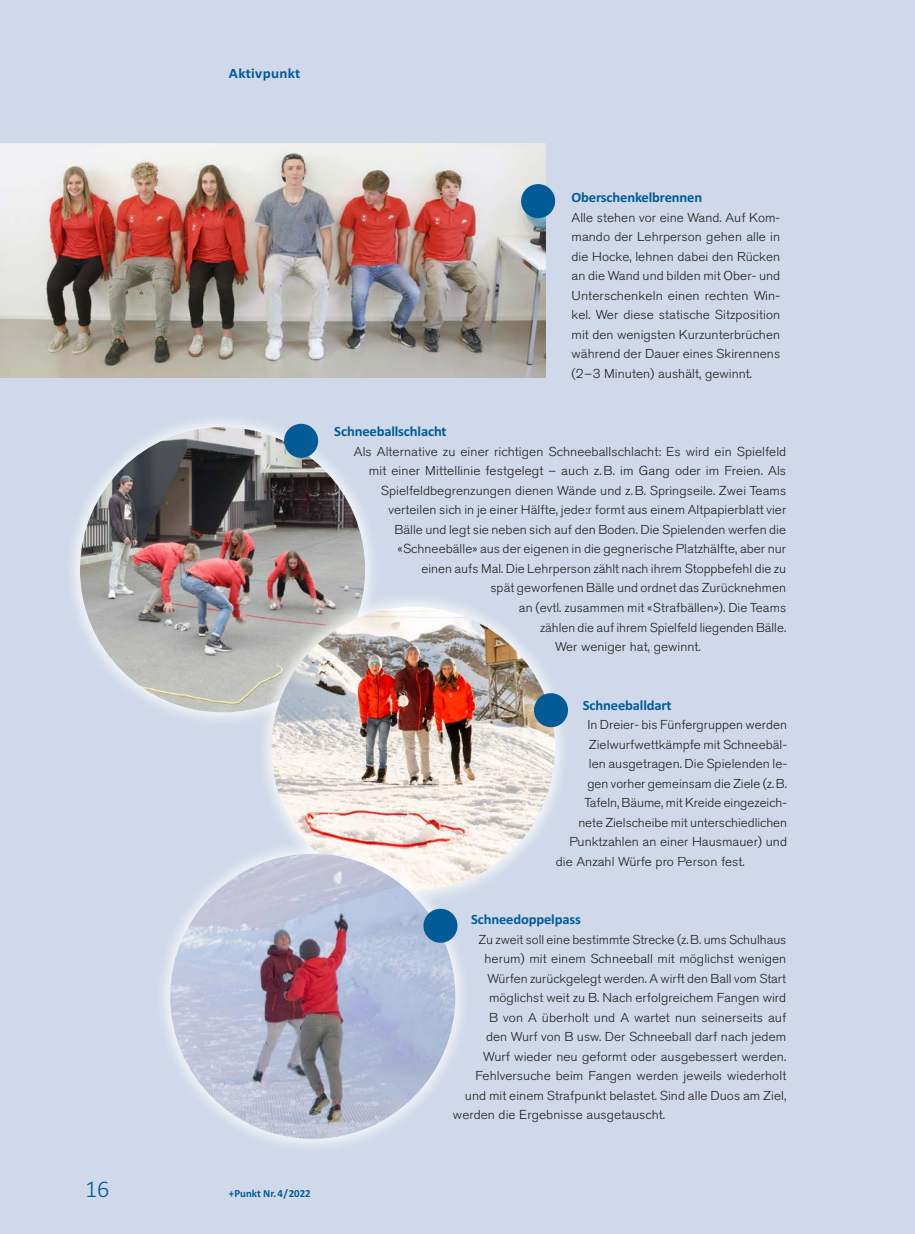
<style>
.page{position:relative;width:915px;height:1234px;background:#fff}
.page>*{position:absolute;margin:0;border:0;box-sizing:border-box;transform-origin:0 0}
.t1{font:300 24px "Calibri";color:#005b97}
.t2{font:700 14.25px "Calibri";letter-spacing:-.01em;color:#005b97}
.t3{font:700 14.25px "Calibri";letter-spacing:.02em;color:#005b97;scale:1.05 1}
.t4{font:300 12.9px/19.5px "Akzidenz Grotesk BE";letter-spacing:.005em;color:#231f20;text-align:justify;scale:1.05 1}
.t5{font:300 12.9px "Akzidenz Grotesk BE";letter-spacing:.005em;color:#231f20;scale:1.04 1}
.t6{font:300 12.9px "Akzidenz Grotesk BE";letter-spacing:.005em;color:#231f20}
.t7{font:300 12.9px "Akzidenz Grotesk BE";letter-spacing:.005em;color:#231f20;scale:1.06 1}
.t8{font:700 10.8px "Calibri";color:#005b97}
</style>
<div class="page">
<div style="left:0;top:0;width:914px;height:1233px;background:#cfd9e9"></div>
<img style="left:0;top:144px;width:545px;height:234px">
<div style="left:64px;top:411px;width:317px;height:317px;background:#fff;opacity:.75"></div>
<img style="left:80px;top:427px;width:285px;height:285px;border-radius:142px">
<div style="left:255px;top:590px;width:316px;height:316px;background:#fff;opacity:.75"></div>
<img style="left:271px;top:606px;width:284px;height:284px;border-radius:142px">
<div style="left:154px;top:837px;width:317px;height:317px;background:#fff;opacity:.75"></div>
<img style="left:170px;top:853px;width:285px;height:285px;border-radius:142px">
<div style="left:521px;top:184px;width:34px;height:34px;background:#005b97;border-radius:50%"></div>
<div style="left:284px;top:423px;width:34px;height:35px;background:#005b97;border-radius:50%"></div>
<div style="left:533px;top:693px;width:34px;height:34px;background:#005b97;border-radius:50%"></div>
<div style="left:423px;top:908px;width:34px;height:34px;background:#005b97;border-radius:50%"></div>
<p class="t3" style="left:229px;top:64px;width:70px">Aktivpunkt</p>
<h1 class="t1" style="left:85px;top:1174px;width:26px">16</h1>
<p class="t8" style="left:229px;top:1186px;width:83px">+Punkt Nr.4/2022</p>
<p class="t2" style="left:571px;top:188px;width:132px">Oberschenkelbrennen</p>
<p class="t4" style="left:571px;top:208px;width:200px">Alle stehen vor eine Wand. Auf Kom&shy;mando der Lehrperson gehen alle in die Hocke, lehnen dabei den Rücken an die Wand und bilden mit Ober- und Unterschenkeln einen rechten Win&shy;kel. Wer diese statische Sitzposition mit den wenigsten Kurzunterbrüchen während der Dauer eines Skirennens (2–3 Minuten) aushält, gewinnt.</p>
<p class="t2" style="left:334px;top:422px;width:114px">Schneeballschlacht</p>
<p class="t7" style="left:354px;top:444px;width:409px">Als Alternative zu einer richtigen Schneeballschlacht: Es wird ein Spielfeld</p>
<p class="t7" style="left:369px;top:463px;width:395px">mit einer Mittellinie festgelegt – auch z.B. im Gang oder im Freien. Als</p>
<p class="t4" style="left:381px;top:481px;width:387px">Spielfeldbegrenzungen dienen Wände und z.B. Springseile. Zwei Teams</p>
<p class="t4" style="left:388px;top:500px;width:380px">verteilen sich in je einer Hälfte, jede:r formt aus einem Altpapierblatt vier</p>
<p class="t4" style="left:394px;top:520px;width:374px">Bälle und legt sie neben sich auf den Boden. Die Spielenden werfen die</p>
<p class="t4" style="left:397px;top:539px;width:371px">«Schneebälle» aus der eigenen in die gegnerische Platzhälfte, aber nur</p>
<p class="t5" style="left:421px;top:561px;width:352px">einen aufs Mal. Die Lehrperson zählt nach ihrem Stoppbefehl die zu</p>
<p class="t5" style="left:490px;top:580px;width:286px">spät geworfenen Bälle und ordnet das Zurücknehmen</p>
<p class="t5" style="left:519px;top:600px;width:258px">an (evtl. zusammen mit «Strafbällen»). Die Teams</p>
<p class="t6" style="left:540px;top:619px;width:248px">zählen die auf ihrem Spielfeld liegenden Bälle.</p>
<p class="t4" style="left:555px;top:637px;width:140px">Wer weniger hat, gewinnt.</p>
<p class="t2" style="left:582px;top:695px;width:90px">Schneeballdart</p>
<p class="t5" style="left:587px;top:717px;width:193px">In Dreier- bis Fünfergruppen werden</p>
<p class="t4" style="left:588px;top:734px;width:190px">Zielwurfwettkämpfe mit Schneebäl-</p>
<p class="t4" style="left:588px;top:754px;width:190px">len ausgetragen. Die Spielenden le-</p>
<p class="t6" style="left:587px;top:775px;width:201px">gen vorher gemeinsam die Ziele (z.B.</p>
<p class="t6" style="left:584px;top:795px;width:204px">Tafeln, Bäume, mit Kreide eingezeich-</p>
<p class="t6" style="left:578px;top:814px;width:210px">nete Zielscheibe mit unterschiedlichen</p>
<p class="t4" style="left:569px;top:832px;width:209px">Punktzahlen an einer Hausmauer) und</p>
<p class="t4" style="left:555px;top:851px;width:181px">die Anzahl Würfe pro Person fest.</p>
<p class="t2" style="left:471px;top:910px;width:111px">Schneedoppelpass</p>
<p class="t6" style="left:478px;top:931px;width:309px">Zu zweit soll eine bestimmte Strecke (z.B. ums Schulhaus</p>
<p class="t4" style="left:484px;top:949px;width:289px">herum) mit einem Schneeball mit möglichst wenigen</p>
<p class="t5" style="left:487px;top:970px;width:288px">Würfen zurückgelegt werden. A wirft den Ball vom Start</p>
<p class="t4" style="left:489px;top:988px;width:284px">möglichst weit zu B. Nach erfolgreichem Fangen wird</p>
<p class="t7" style="left:489px;top:1009px;width:282px">B von A überholt und A wartet nun seinerseits auf</p>
<p class="t4" style="left:486px;top:1027px;width:287px">den Wurf von B usw. Der Schneeball darf nach jedem</p>
<p class="t4" style="left:483px;top:1046px;width:290px">Wurf wieder neu geformt oder ausgebessert werden.</p>
<p class="t4" style="left:475px;top:1066px;width:297px">Fehlversuche beim Fangen werden jeweils wiederholt</p>
<p class="t4" style="left:465px;top:1085px;width:307px">und mit einem Strafpunkt belastet. Sind alle Duos am Ziel,</p>
<p class="t4" style="left:453px;top:1105px;width:203px">werden die Ergebnisse ausgetauscht.</p>
</div>
